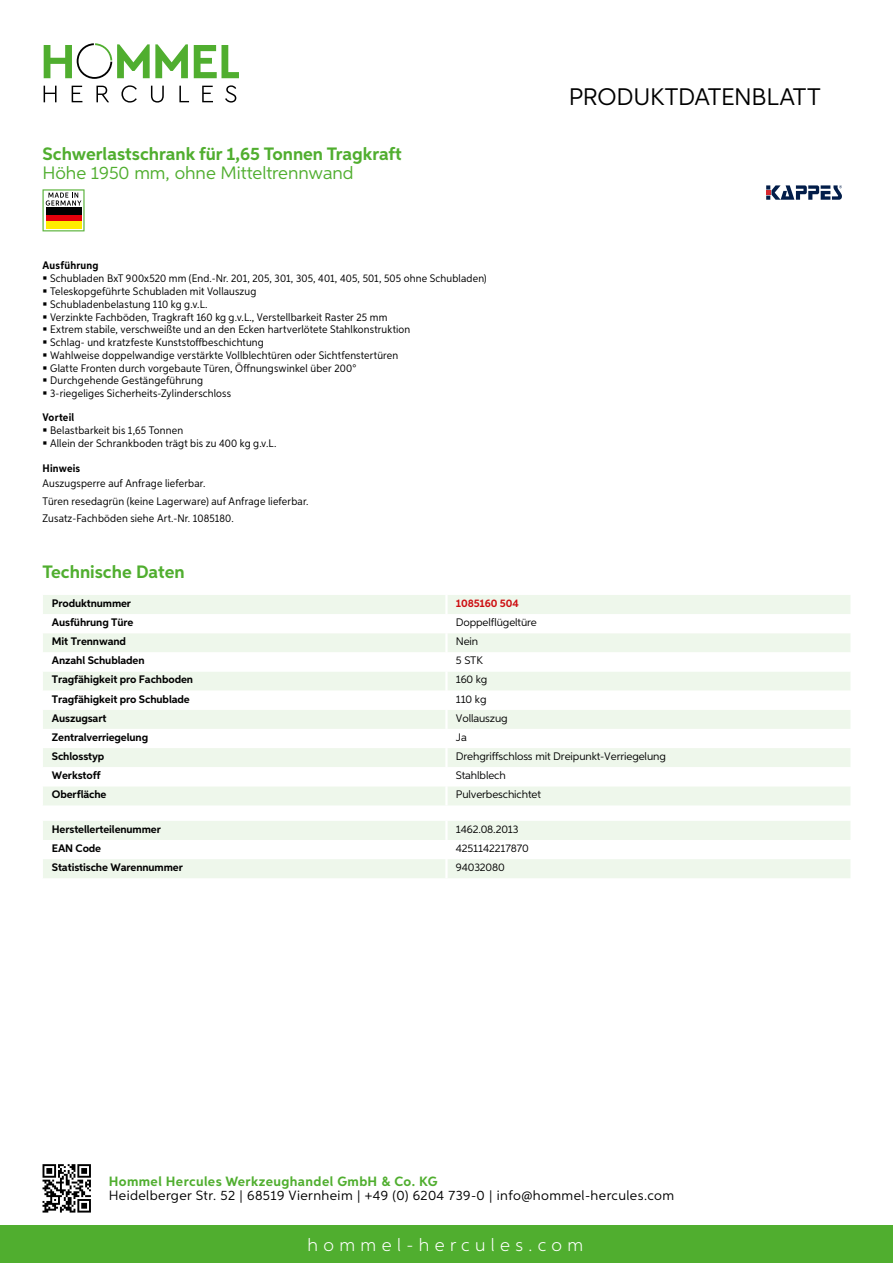
<style>
.page{position:relative;width:893px;height:1263px;background:#fff}
.page>*{position:absolute;margin:0;border:0;box-sizing:border-box;transform-origin:0 0}
.t1{font:24px "Aspira";letter-spacing:-.01em;color:#000}
.t2{font:700 18px "Aspira";color:#50ae2f}
.t3{font:18px "Aspira";color:#50ae2f}
.t4{font:300 18px "Aspira";letter-spacing:.3em;color:#fff}
.t5{font:13.5px "Aspira";letter-spacing:.03em;color:#000}
.t6{font:700 13.5px "Aspira";letter-spacing:.03em;color:#50ae2f}
.t7{font:10.95px/12.8px "Aspira Nar";letter-spacing:.015em;color:#000}
.t8{font:700 10.95px "Aspira";letter-spacing:-.01em;color:#000}
.t9{font:10.95px "Aspira";letter-spacing:-.01em;color:#000}
.t10{font:700 10.95px "Aspira Nar";letter-spacing:.02em;color:#000}
.t11{font:700 10.95px "Aspira";letter-spacing:-.01em;color:#cd1013}
</style>
<div class="page">
<div style="left:0;top:1226px;width:893px;height:37px;background:#50ae2f"></div>
<svg style="left:43px;top:1164px;width:48px;height:48px"></svg>
<svg style="left:194px;top:45px;width:45px;height:33px"></svg>
<svg style="left:44px;top:43px;width:144px;height:36px"></svg>
<svg style="left:44px;top:86px;width:13px;height:16px"></svg>
<svg style="left:72px;top:86px;width:10px;height:16px"></svg>
<svg style="left:96px;top:86px;width:13px;height:16px"></svg>
<svg style="left:121px;top:85px;width:16px;height:18px"></svg>
<svg style="left:151px;top:86px;width:13px;height:17px"></svg>
<svg style="left:179px;top:86px;width:10px;height:16px"></svg>
<svg style="left:202px;top:86px;width:11px;height:16px"></svg>
<svg style="left:225px;top:85px;width:11px;height:18px"></svg>
<div style="left:43px;top:595px;width:807px;height:210px;background:#eef7eb"></div>
<svg style="left:43px;top:614px;width:807px;height:172px"></svg>
<hr style="left:445px;top:595px;width:3px;height:19px;background:#fff">
<hr style="left:445px;top:614px;width:3px;height:19px;background:#fff">
<hr style="left:445px;top:633px;width:3px;height:19px;background:#fff">
<hr style="left:445px;top:652px;width:3px;height:19px;background:#fff">
<hr style="left:445px;top:671px;width:3px;height:20px;background:#fff">
<hr style="left:445px;top:691px;width:3px;height:19px;background:#fff">
<hr style="left:445px;top:710px;width:3px;height:19px;background:#fff">
<hr style="left:445px;top:729px;width:3px;height:19px;background:#fff">
<hr style="left:445px;top:748px;width:3px;height:19px;background:#fff">
<hr style="left:445px;top:767px;width:3px;height:19px;background:#fff">
<hr style="left:445px;top:786px;width:3px;height:19px;background:#fff">
<svg style="left:43px;top:821px;width:807px;height:57px"></svg>
<hr style="left:445px;top:859px;width:3px;height:19px;background:#fff">
<svg style="left:43px;top:189px;width:42px;height:42px"></svg>
<div style="left:46px;top:214px;width:35px;height:7px;background:#e3000b"></div>
<div style="left:46px;top:208px;width:35px;height:7px;background:#000"></div>
<div style="left:46px;top:221px;width:35px;height:7px;background:#ffed00"></div>
<svg style="left:766px;top:185px;width:76px;height:15px"></svg>
<h2 class="t2" style="left:43px;top:142px;width:361px">Schwerlastschrank für 1,65 Tonnen Tragkraft</h2>
<h2 class="t3" style="left:43px;top:162px;width:313px">Höhe 1950 mm, ohne Mitteltrennwand</h2>
<p class="t10" style="left:43px;top:259px;width:58px">Ausführung</p>
<p class="t7" style="left:50px;top:272px;width:438px">Schubladen BxT 900x520 mm (End.-Nr. 201, 205, 301, 305, 401, 405, 501, 505 ohne Schubladen)<br>Teleskopgeführte Schubladen mit Vollauszug<br>Schubladenbelastung 110 kg g.v.L.<br>Verzinkte Fachböden, Tragkraft 160 kg g.v.L., Verstellbarkeit Raster 25 mm<br>Extrem stabile, verschweißte und an den Ecken hartverlötete Stahlkonstruktion<br>Schlag- und kratzfeste Kunststoffbeschichtung<br>Wahlweise doppelwandige verstärkte Vollblechtüren oder Sichtfenstertüren<br>Glatte Fronten durch vorgebaute Türen, Öffnungswinkel über 200°<br>Durchgehende Gestängeführung<br>3-riegeliges Sicherheits-Zylinderschloss</p>
<p class="t10" style="left:43px;top:411px;width:33px">Vorteil</p>
<p class="t7" style="left:50px;top:424px;width:228px">Belastbarkeit bis 1,65 Tonnen<br>Allein der Schrankboden trägt bis zu 400 kg g.v.L.</p>
<p class="t10" style="left:43px;top:462px;width:39px">Hinweis</p>
<p class="t7" style="left:43px;top:475px;width:267px;line-height:17.5px">Auszugsperre auf Anfrage lieferbar.<br>Türen resedagrün (keine Lagerware) auf Anfrage lieferbar.<br>Zusatz-Fachböden siehe Art.-Nr. 1085180.</p>
<h1 class="t1" style="left:569px;top:82px;width:253px">Produktdatenblatt</h1>
<h2 class="t2" style="left:43px;top:561px;width:144px">Technische Daten</h2>
<p class="t8" style="left:52px;top:596px;width:81px">Produktnummer</p>
<p class="t11" style="left:456px;top:596px;width:64px">1085160 504</p>
<p class="t8" style="left:52px;top:615px;width:83px">Ausführung Türe</p>
<p class="t9" style="left:456px;top:616px;width:83px">Doppelflügeltüre</p>
<p class="t8" style="left:52px;top:635px;width:76px">Mit Trennwand</p>
<p class="t9" style="left:456px;top:635px;width:24px">Nein</p>
<p class="t8" style="left:52px;top:654px;width:94px">Anzahl Schubladen</p>
<p class="t9" style="left:456px;top:654px;width:22px">5 STK</p>
<p class="t8" style="left:52px;top:673px;width:143px">Tragfähigkeit pro Fachboden</p>
<p class="t9" style="left:456px;top:673px;width:33px">160 kg</p>
<p class="t8" style="left:52px;top:692px;width:139px">Tragfähigkeit pro Schublade</p>
<p class="t9" style="left:456px;top:692px;width:32px">110 kg</p>
<p class="t8" style="left:52px;top:711px;width:56px">Auszugsart</p>
<p class="t9" style="left:456px;top:711px;width:53px">Vollauszug</p>
<p class="t8" style="left:52px;top:730px;width:98px">Zentralverriegelung</p>
<p class="t9" style="left:456px;top:730px;width:13px">Ja</p>
<p class="t8" style="left:52px;top:749px;width:54px">Schlosstyp</p>
<p class="t9" style="left:456px;top:749px;width:212px">Drehgriffschloss mit Dreipunkt-Verriegelung</p>
<p class="t8" style="left:52px;top:768px;width:50px">Werkstoff</p>
<p class="t9" style="left:456px;top:769px;width:51px">Stahlblech</p>
<p class="t8" style="left:52px;top:788px;width:56px">Oberfläche</p>
<p class="t9" style="left:456px;top:788px;width:87px">Pulverbeschichtet</p>
<p class="t8" style="left:52px;top:822px;width:111px">Herstellerteilenummer</p>
<p class="t9" style="left:456px;top:822px;width:64px">1462.08.2013</p>
<p class="t8" style="left:52px;top:841px;width:51px">EAN Code</p>
<p class="t9" style="left:456px;top:841px;width:74px">4251142217870</p>
<p class="t8" style="left:52px;top:860px;width:132px">Statistische Warennummer</p>
<p class="t9" style="left:456px;top:861px;width:51px">94032080</p>
<p class="t6" style="left:109px;top:1172px;width:330px">Hommel Hercules Werkzeughandel GmbH &amp; Co. KG</p>
<p class="t5" style="left:109px;top:1187px;width:567px">Heidelberger Str. 52 | 68519 Viernheim | +49 (0) 6204 739-0 | info@hommel-hercules.com</p>
<h2 class="t4" style="left:307px;top:1234px;width:277px">hommel-hercules.com</h2>
</div>
